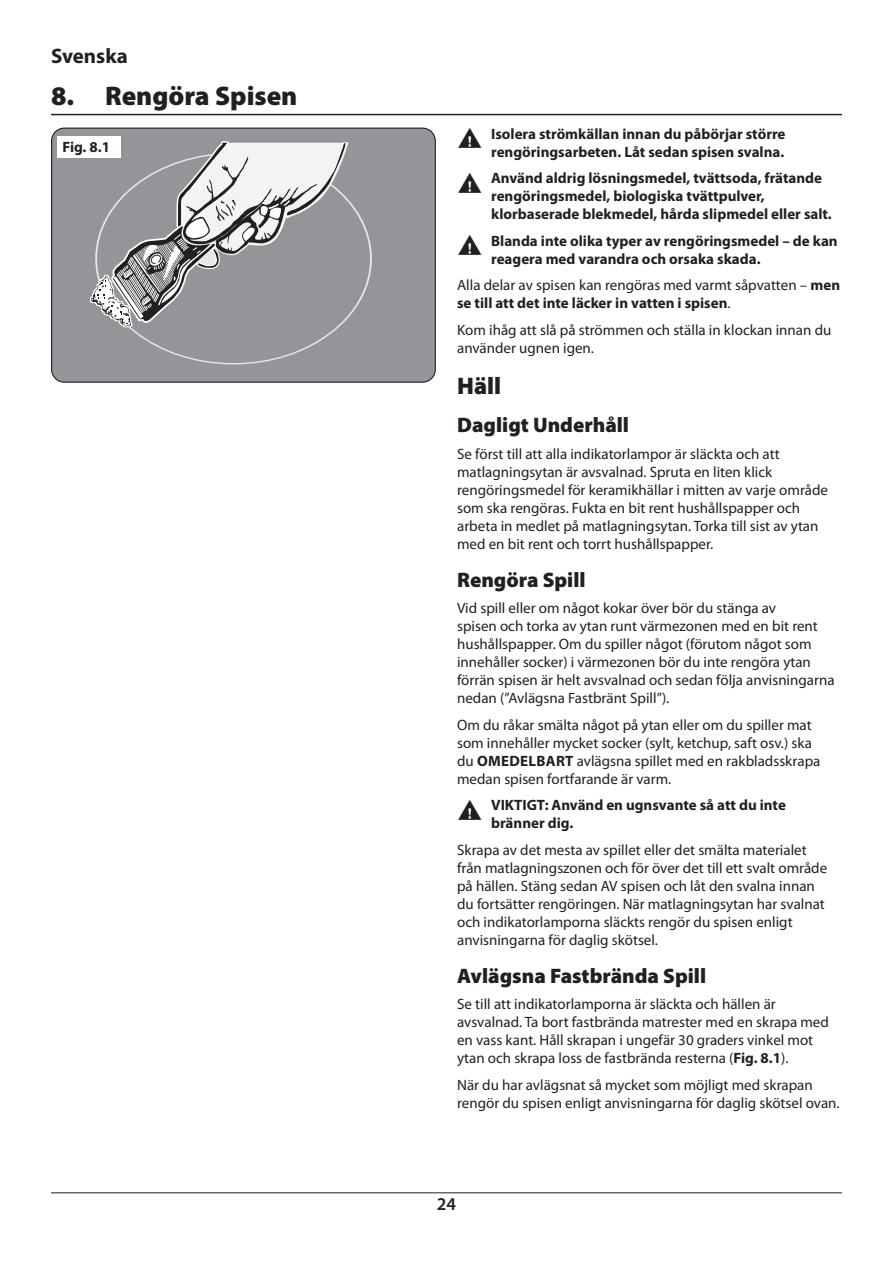
<style>
.page{position:relative;width:893px;height:1263px;background:#fff}
.page>*{position:absolute;margin:0;border:0;box-sizing:border-box;transform-origin:0 0}
.Heading_1{font:900 27px "Myriad Pro";color:#231f20}
.Heading_2{font:900 24px "Myriad Pro";color:#231f20}
.Heading_3{font:900 21px "Myriad Pro";color:#231f20}
.t1{font:700 21px "Myriad Pro";color:#231f20}
.t2{font:600 18px "Myriad Pro";color:#231f20}
.Body{font:15px/18px "Myriad Pro";color:#231f20}
.t3{font:700 15px/18px "Myriad Pro";color:#231f20}
.s1{font-weight:700}
</style>
<div class="page">
<hr style="left:51px;top:1192px;width:791px;height:1px;background:#231f20">
<div style="left:52px;top:128px;width:383px;height:253px;background:#939598"></div>
<div style="left:97px;top:154px;width:273px;height:209px;background:#939598;border-radius:50%"></div>
<svg style="left:90px;top:140px;width:259px;height:187px"></svg>
<div style="left:51px;top:128px;width:385px;height:255px;border:1px solid #231f20;border-radius:13px"></div>
<div style="left:57px;top:136px;width:64px;height:21px;background:#fff"></div>
<hr style="left:51px;top:114px;width:791px;height:1px;background:#231f20">
<h3 class="t1" style="left:51px;top:42px;width:78px">Svenska</h3>
<p class="Heading_1" style="left:51px;top:81px;width:248px">8. Rengöra Spisen</p>
<p class="t3" style="left:62px;top:138px;width:49px">Fig. 8.1</p>
<p class="t3" style="left:457px;top:124px;width:330px;text-align:right">■ Isolera strömkällan innan du påbörjar större rengöringsarbeten. Låt sedan spisen svalna.</p>
<p class="t3" style="left:491px;top:169px;width:342px;text-indent:-34px">■ Använd aldrig lösningsmedel, tvättsoda, frätande rengöringsmedel, biologiska tvättpulver, klorbaserade blekmedel, hårda slipmedel eller salt.</p>
<p class="t3" style="left:491px;top:231px;width:348px;text-indent:-34px">■ Blanda inte olika typer av rengöringsmedel – de kan reagera med varandra och orsaka skada.</p>
<p class="Body" style="left:457px;top:276px;width:385px">Alla delar av spisen kan rengöras med varmt såpvatten – <span class="s1">men se till att det inte läcker in vatten i spisen</span>.</p>
<p class="Body" style="left:457px;top:321px;width:376px">Kom ihåg att slå på strömmen och ställa in klockan innan du använder ugnen igen.</p>
<p class="Heading_2" style="left:457px;top:373px;width:46px">Häll</p>
<p class="Heading_3" style="left:457px;top:413px;width:173px">Dagligt Underhåll</p>
<p class="Body" style="left:457px;top:445px;width:372px">Se först till att alla indikatorlampor är släckta och att matlagningsytan är avsvalnad. Spruta en liten klick rengöringsmedel för keramikhällar i mitten av varje område som ska rengöras. Fukta en bit rent hushållspapper och arbeta in medlet på matlagningsytan. Torka till sist av ytan med en bit rent och torrt hushållspapper.</p>
<p class="Heading_3" style="left:457px;top:568px;width:130px">Rengöra Spill</p>
<p class="Body" style="left:457px;top:599px;width:379px">Vid spill eller om något kokar över bör du stänga av<br>spisen och torka av ytan runt värmezonen med en bit rent hushållspapper. Om du spiller något (förutom något som innehåller socker) i värmezonen bör du inte rengöra ytan förrän spisen är helt avsvalnad och sedan följa anvisningarna nedan (”Avlägsna Fastbränt Spill”).</p>
<p class="Body" style="left:457px;top:716px;width:365px">Om du råkar smälta något på ytan eller om du spiller mat som innehåller mycket socker (sylt, ketchup, saft osv.) ska du <span class="s1">OMEDELBART</span> avlägsna spillet med en rakbladsskrapa medan spisen fortfarande är varm.</p>
<p class="t3" style="left:491px;top:796px;width:296px;text-indent:-34px">■ VIKTIGT: Använd en ugnsvante så att du inte bränner dig.</p>
<p class="Body" style="left:457px;top:841px;width:372px">Skrapa av det mesta av spillet eller det smälta materialet från matlagningszonen och för över det till ett svalt område på hällen. Stäng sedan AV spisen och låt den svalna innan du fortsätter rengöringen. När matlagningsytan har svalnat och indikatorlamporna släckts rengör du spisen enligt anvisningarna för daglig skötsel.</p>
<p class="Heading_3" style="left:457px;top:964px;width:251px">Avlägsna Fastbrända Spill</p>
<p class="Body" style="left:457px;top:995px;width:373px">Se till att indikatorlamporna är släckta och hällen är avsvalnad. Ta bort fastbrända matrester med en skrapa med en vass kant. Håll skrapan i ungefär 30 graders vinkel mot ytan och skrapa loss de fastbrända resterna (<span class="s1">Fig. 8.1</span>).</p>
<p class="Body" style="left:457px;top:1076px;width:384px">När du har avlägsnat så mycket som möjligt med skrapan rengör du spisen enligt anvisningarna för daglig skötsel ovan.</p>
<p class="t2" style="left:437px;top:1193px;width:21px">24</p>
</div>
